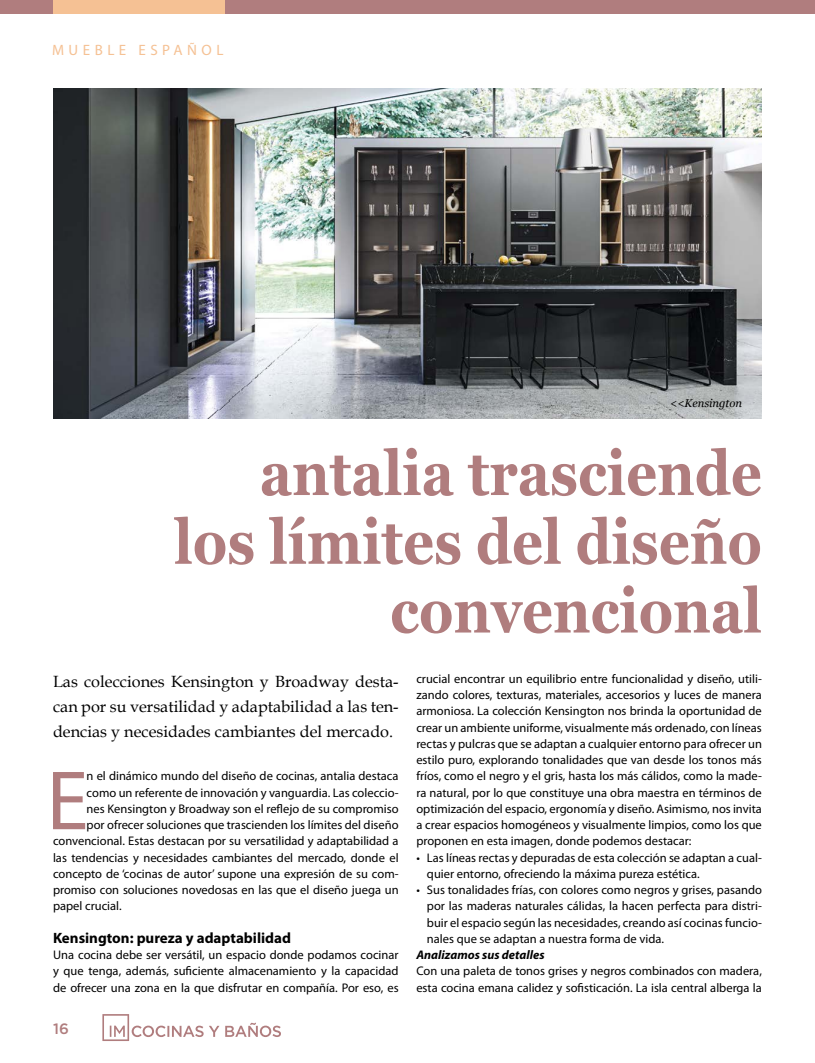
<style>
.page{position:relative;width:815px;height:1063px;background:#fff}
.page>*{position:absolute;margin:0;border:0;box-sizing:border-box;transform-origin:0 0}
.t1{font:84.88px "Myriad Pro";color:#b07d7e}
.t2{font:700 62.5px/68.8px "Georgia";color:#b07d7e;text-align:right;scale:.87 1}
.t3{font:16.25px/25px "Book Antiqua";color:#000;text-align:justify}
.t4{font:700 15px "Myriad Pro";color:#000}
.t5{font:15px "Myriad Pro";letter-spacing:.3em;color:#f5c194}
.t6{font:500 15px "Gotham";color:#b07d7e}
.t7{font:12.5px/16.2px "Myriad Pro";color:#000;text-align:justify}
.t8{font:italic 700 12.5px "Myriad Pro";color:#000}
.t9{font:italic 11.25px "Georgia";color:#000}
</style>
<div class="page">
<div style="left:0;top:0;width:815px;height:14px;background:#b07d7e"></div>
<div style="left:53px;top:0;width:171px;height:14px;background:#f5c194"></div>
<svg style="left:102px;top:1014px;width:117px;height:27px"></svg>
<svg style="left:225px;top:1023px;width:56px;height:14px"></svg>
<img style="left:53px;top:89px;width:709px;height:329px">
<p class="t5" style="left:52px;top:41px;width:173px">MUEBLE ESPAÑOL</p>
<p class="t9" style="left:670px;top:396px;width:74px">&lt;&lt;Kensington</p>
<h2 class="t2" style="left:174px;top:439px;width:677px">antalia trasciende los límites del diseño convencional</h2>
<h3 class="t3" style="left:53px;top:669px;width:347px">Las colecciones Kensington y Broadway desta&shy;can por su versatilidad y adaptabilidad a las ten&shy;dencias y necesidades cambiantes del mercado.</h3>
<p class="t7" style="left:416px;top:670px;width:347px">crucial encontrar un equilibrio entre funcionalidad y diseño, utili&shy;zando colores, texturas, materiales, accesorios y luces de manera armoniosa. La colección Kensington nos brinda la oportunidad de crear un ambiente uniforme, visualmente más ordenado, con líneas rectas y pulcras que se adaptan a cualquier entorno para ofrecer un estilo puro, explorando tonalidades que van desde los tonos más fríos, como el negro y el gris, hasta los más cálidos, como la made&shy;ra natural, por lo que constituye una obra maestra en términos de optimización del espacio, ergonomía y diseño. Asimismo, nos invita a crear espacios homogéneos y visualmente limpios, como los que proponen en esta imagen, donde podemos destacar:</p>
<p class="t7" style="left:427px;top:849px;width:336px;text-indent:-11px">• Las líneas rectas y depuradas de esta colección se adaptan a cual&shy;quier entorno, ofreciendo la máxima pureza estética.</p>
<p class="t7" style="left:427px;top:882px;width:336px;text-indent:-11px">• Sus tonalidades frías, con colores como negros y grises, pasando por las maderas naturales cálidas, la hacen perfecta para distri&shy;buir el espacio según las necesidades, creando así cocinas funcio&shy;nales que se adaptan a nuestra forma de vida.</p>
<p class="t8" style="left:416px;top:947px;width:130px">Analizamos sus detalles</p>
<p class="t7" style="left:416px;top:963px;width:347px">Con una paleta de tonos grises y negros combinados con madera, esta cocina emana calidez y sofisticación. La isla central alberga la</p>
<h1 class="t1" style="left:47px;top:748px;width:43px">E</h1>
<p class="t7" style="left:87px;top:768px;width:313px">n el dinámico mundo del diseño de cocinas, antalia destaca</p>
<p class="t7" style="left:87px;top:784px;width:314px">como un referente de innovación y vanguardia. Las coleccio-</p>
<p class="t7" style="left:87px;top:800px;width:314px">nes Kensington y Broadway son el reflejo de su compromiso</p>
<p class="t7" style="left:87px;top:817px;width:313px">por ofrecer soluciones que trascienden los límites del diseño</p>
<p class="t7" style="left:53px;top:833px;width:347px">convencional. Estas destacan por su versatilidad y adaptabilidad a</p>
<p class="t7" style="left:53px;top:849px;width:347px">las tendencias y necesidades cambiantes del mercado, donde el</p>
<p class="t7" style="left:53px;top:865px;width:347px">concepto de ‘cocinas de autor’ supone una expresión de su com-</p>
<p class="t7" style="left:53px;top:882px;width:347px">promiso con soluciones novedosas en las que el diseño juega un</p>
<p class="t7" style="left:53px;top:898px;width:70px">papel crucial.</p>
<p class="t4" style="left:53px;top:928px;width:240px">Kensington: pureza y adaptabilidad</p>
<p class="t7" style="left:53px;top:947px;width:347px">Una cocina debe ser versátil, un espacio donde podamos cocinar y que tenga, además, suficiente almacenamiento y la capacidad de ofrecer una zona en la que disfrutar en compañía. Por eso, es</p>
<p class="t6" style="left:53px;top:1018px;width:17px">16</p>
</div>
